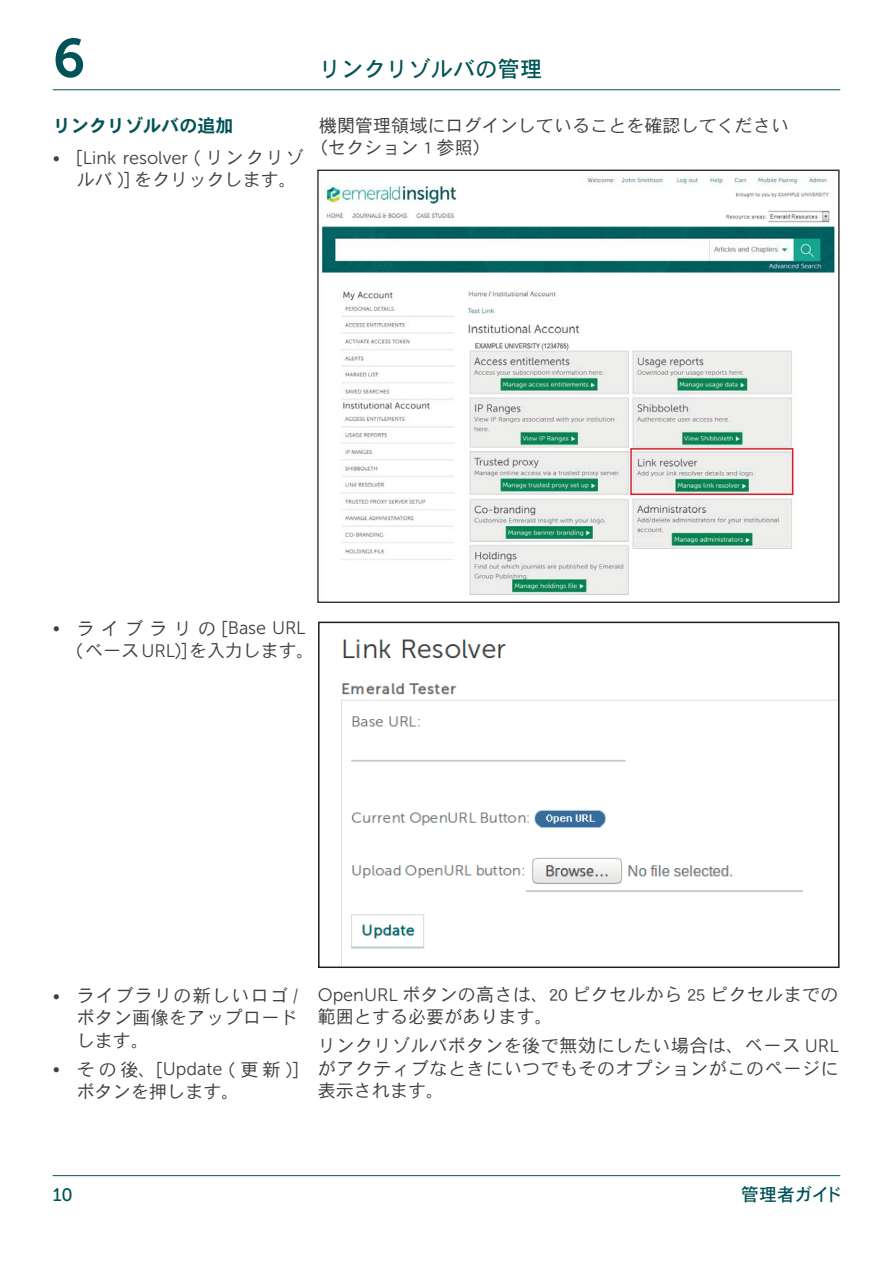
<style>
.page{position:relative;width:893px;height:1263px;background:#fff}
.page>*{position:absolute;margin:0;border:0;box-sizing:border-box;transform-origin:0 0}
.t1{font:54.15px "Museo Sans 700";color:#005356}
.t2{font:22.35px "DFHS Gothic Std W5 90 pv RKSJ H";color:#005356}
.t3{font:18.15px/22.4px "DFHS Gothic Std W3 90 pv RKSJ H";letter-spacing:.02em;color:#404041;text-align:justify}
.t4{font:18.15px/22.4px "DFHS Gothic Std W3 90 pv RKSJ H";color:#404041}
.t5{font:18.15px "Museo Sans 300";color:#404041}
.t6{font:18.15px "DFHS Gothic Std W3 90 pv RKSJ H";letter-spacing:-.01em;color:#404041}
.t7{font:18.15px "DFHS Gothic Std W7 90 pv RKSJ H";color:#005356}
.t8{font:18px "DFHS Gothic Std W5 90 pv RKSJ H";letter-spacing:-.02em;color:#005356}
.t9{font:18px "Museo Sans 500";color:#005356}
.s1{font-family:"DFHS Gothic Std W3 90 pv RKSJ H"}
.s2{font-family:"Museo Sans 300"}
</style>
<div class="page">
<hr style="left:53px;top:1175px;width:787px;height:1px;background:#005356">
<hr style="left:53px;top:90px;width:787px;height:1px;background:#005356">
<img style="left:341px;top:639px;width:495px;height:326px">
<div style="left:318px;top:622px;width:521px;height:346px;border:2px solid #231f20"></div>
<img style="left:321px;top:175px;width:515px;height:420px">
<div style="left:630px;top:448px;width:163px;height:47px;border:2px solid #d2232a"></div>
<h1 class="t1" style="left:53px;top:39px;width:34px">6</h1>
<p class="t7" style="left:53px;top:119px;width:182px">リンクリゾルバの追加</p>
<p class="t5" style="left:53px;top:151px;width:253px">• <span class="s1">[</span>Link resolver <span class="s1">( リンクリゾ</span></p>
<p class="t4" style="left:77px;top:171px;width:222px">ルバ )] をクリックします。</p>
<p class="t2" style="left:319px;top:60px;width:225px">リンクリゾルバの管理</p>
<p class="t4" style="left:310px;top:117px;width:481px;text-indent:9px">機関管理領域にログインしていることを確認してください（セクション 1 参照）</p>
<p class="t5" style="left:53px;top:622px;width:254px">• <span class="s1">ライブラリの [</span>Base URL</p>
<p class="t6" style="left:77px;top:643px;width:239px">(ベース<span class="s2">URL</span>)]を入力します。</p>
<p class="t3" style="left:77px;top:986px;width:223px;text-indent:-24px"><span class="s2">•</span> ライブラリの新しいロゴ /ボタン画像をアップロードします。</p>
<p class="t4" style="left:77px;top:1060px;width:223px;text-indent:-24px"><span class="s2">•</span> その後、[<span class="s2">Update</span> ( 更新 )]ボタンを押します。</p>
<p class="t3" style="left:318px;top:985px;width:522px"><span class="s2">OpenURL</span> ボタンの高さは、20 ピクセルから 25 ピクセルまでの範囲とする必要があります。</p>
<p class="t3" style="left:318px;top:1037px;width:522px">リンクリゾルバボタンを後で無効にしたい場合は、ベース <span class="s2">URL</span>がアクティブなときにいつでもそのオプションがこのページに表示されます。</p>
<p class="t9" style="left:53px;top:1188px;width:22px">10</p>
<p class="t8" style="left:741px;top:1188px;width:103px">管理者ガイド</p>
</div>
